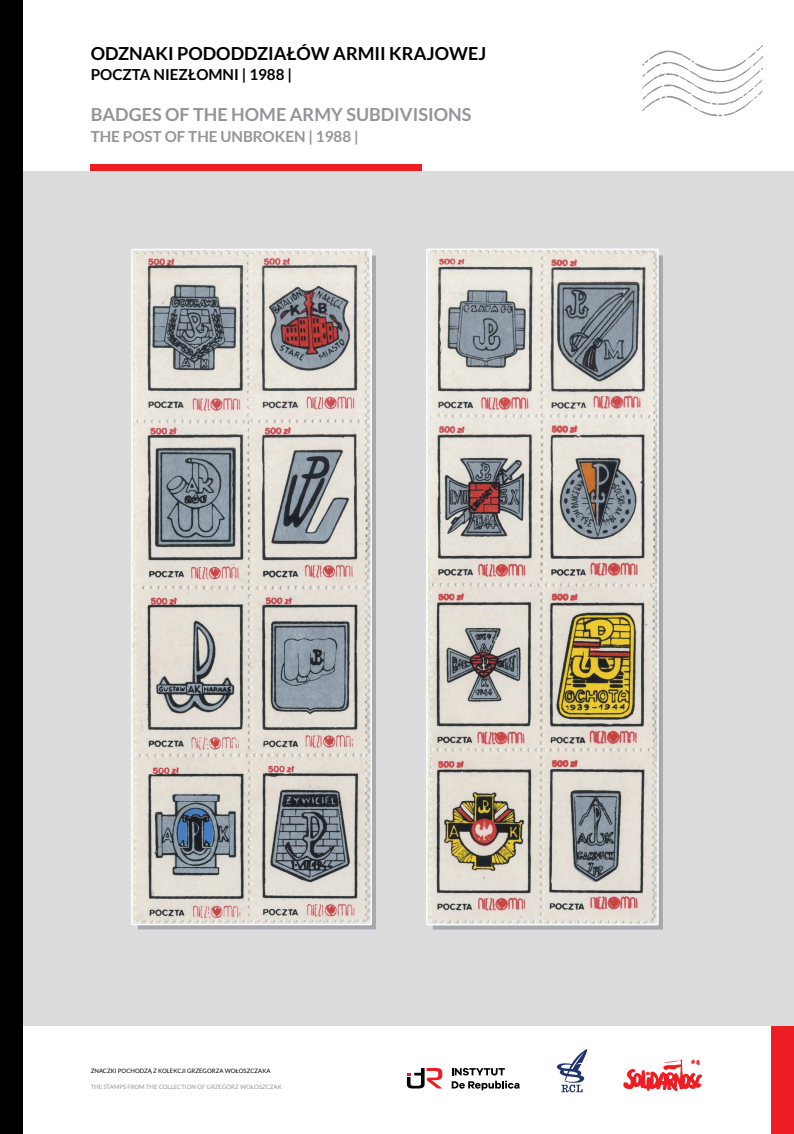
<style>
.page{position:relative;width:794px;height:1134px;background:#fff}
.page>*{position:absolute;margin:0;border:0;box-sizing:border-box;transform-origin:0 0}
.t1{font:700 18px "Lato";color:#000}
.t2{font:700 18px "Lato";color:#939598}
.t3{font:700 15.2px "Lato";color:#939598}
.t4{font:700 15.2px "Lato";color:#000}
.t5{font:6px "Lato";color:#939598}
.t6{font:6px "Lato";color:#000}
</style>
<div class="page">
<img style="left:23px;top:170px;width:771px;height:856px">
<div style="left:91px;top:164px;width:331px;height:6px;background:#ed1d24"></div>
<svg style="left:642px;top:45px;width:121px;height:72px"></svg>
<div style="left:0;top:0;width:23px;height:1134px;background:#000"></div>
<svg style="left:452px;top:1068px;width:67px;height:22px"></svg>
<svg style="left:407px;top:1068px;width:35px;height:20px"></svg>
<svg style="left:623px;top:1060px;width:79px;height:31px"></svg>
<svg style="left:557px;top:1049px;width:30px;height:43px"></svg>
<div style="left:771px;top:1026px;width:23px;height:108px;background:#ed1d24"></div>
<h1 class="t1" style="left:91px;top:43px;width:397px">ODZNAKI PODODDZIAŁÓW ARMII KRAJOWEJ</h1>
<h2 class="t4" style="left:91px;top:66px;width:203px">POCZTA NIEZŁOMNI | 1988 |</h2>
<h1 class="t2" style="left:91px;top:104px;width:382px">BADGES OF THE HOME ARMY SUBDIVISIONS</h1>
<h2 class="t3" style="left:91px;top:127px;width:269px">THE POST OF THE UNBROKEN | 1988 |</h2>
<p class="t6" style="left:91px;top:1067px;width:181px">ZNACZKI POCHODZĄ Z KOLEKCJI GRZEGORZA WOŁOSZCZAKA</p>
<p class="t5" style="left:91px;top:1083px;width:192px">THE STAMPS FROM THE COLLECTION OF GRZEGORZ WOŁOSZCZAK</p>
</div>
